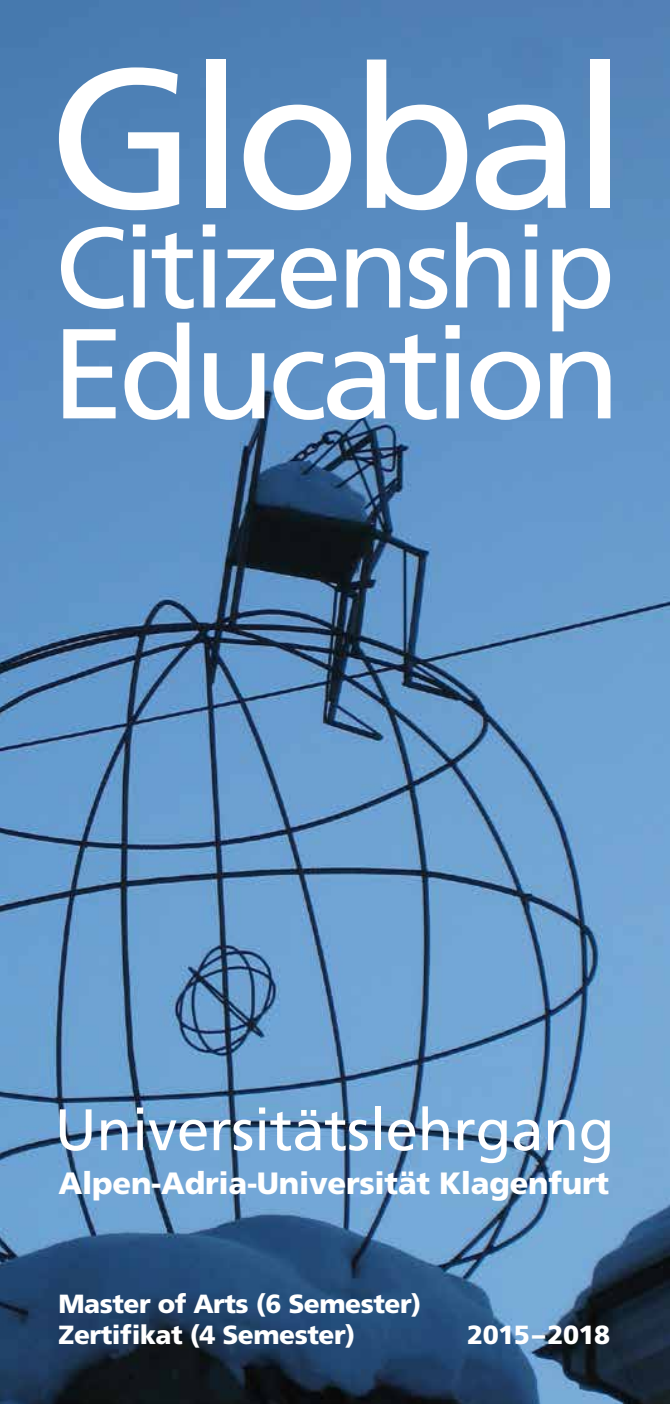
<style>
.page{position:relative;width:670px;height:1404px;background:#fff}
.page>*{position:absolute;margin:0;border:0;box-sizing:border-box;transform-origin:0 0}
.t1{font:197.75px "Frutiger LT Std";letter-spacing:-.05em;color:#fff;scale:1.05 1}
.t2{font:127.75px "Frutiger LT Std";letter-spacing:-.05em;color:#fff;scale:1.05 1}
.t3{font:113.75px "Frutiger LT Std";letter-spacing:-.04em;color:#fff;scale:1.05 1}
.t4{font:58.45px "Frutiger LT Std";letter-spacing:-.005em;color:#fff}
.t5{font:900 30.8px "Frutiger LT Std";letter-spacing:-.01em;color:#fff}
.t6{font:900 26.25px/31.5px "Frutiger LT Std";letter-spacing:-.02em;color:#fff}
</style>
<div class="page">
<img style="left:0;top:0;width:670px;height:1404px">
<h1 class="t1" style="left:48px;top:23px;width:554px">Global</h1>
<h3 class="t3" style="left:55px;top:201px;width:535px">Citizenship</h3>
<h2 class="t2" style="left:51px;top:299px;width:545px">Education</h2>
<h3 class="t4" style="left:55px;top:1095px;width:561px">Universitätslehrgang</h3>
<p class="t5" style="left:59px;top:1164px;width:552px">Alpen-Adria-Universität Klagenfurt</p>
<p class="t6" style="left:59px;top:1288px;width:364px">Master of Arts (6 Semester)<br>Zertifikat (4 Semester)</p>
<p class="t6" style="left:467px;top:1319px;width:144px">2015–2018</p>
</div>
